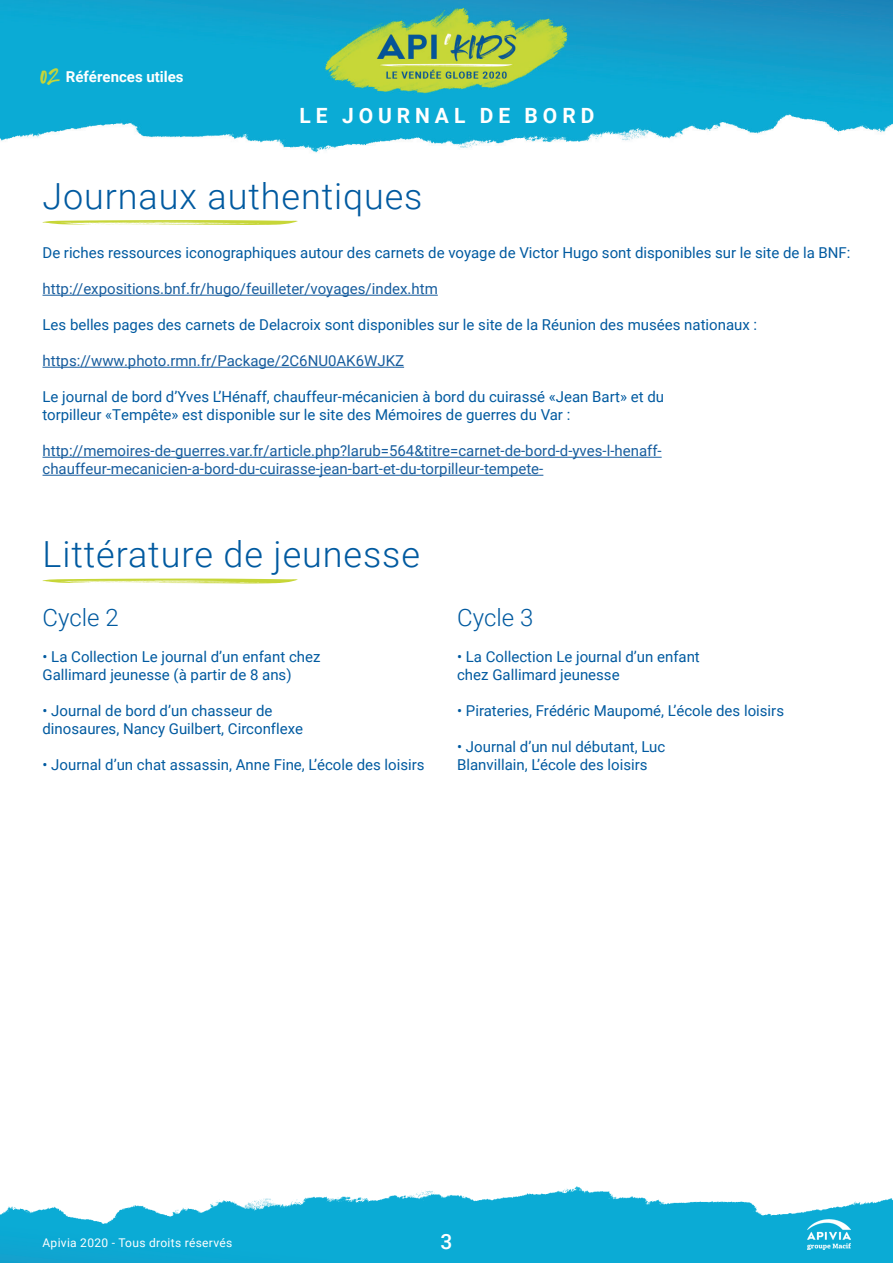
<style>
.page{position:relative;width:893px;height:1263px;background:#fff}
.page>*{position:absolute;margin:0;border:0;box-sizing:border-box;transform-origin:0 0}
.t1{font:300 36px "Roboto";letter-spacing:.025em;color:#015aa0}
.t2{font:300 24px "Roboto";color:#015aa0}
.t3{font:700 21px "Roboto";letter-spacing:.235em;color:#fff}
.t4{font:500 21px "Roboto";color:#fff}
.t5{font:15px/18px "Roboto";color:#015aa0}
.t6{font:15px/18px "Roboto";color:#175d9e}
.t7{font:700 15px "Roboto";color:#fff}
.t8{font:12px "Roboto";letter-spacing:.025em;color:#fff}
.s1{font-family:"Rocked ALT";font-weight:400;color:#c7d638}
</style>
<div class="page">
<img style="left:0;top:0;width:893px;height:153px">
<img style="left:0;top:1186px;width:893px;height:77px">
<img style="left:808px;top:1219px;width:42px;height:30px">
<hr style="left:43px;top:295px;width:395px;height:1px;background:#175d9e">
<hr style="left:43px;top:367px;width:361px;height:1px;background:#175d9e">
<hr style="left:43px;top:457px;width:619px;height:1px;background:#175d9e">
<hr style="left:43px;top:475px;width:500px;height:1px;background:#175d9e">
<svg style="left:43px;top:220px;width:255px;height:5px"></svg>
<svg style="left:43px;top:578px;width:255px;height:5px"></svg>
<p class="t7" style="left:40px;top:66px;width:145px"><span class="s1">02</span> Références utiles</p>
<h3 class="t3" style="left:299px;top:101px;width:296px">LE JOURNAL DE BORD</h3>
<h1 class="t1" style="left:43px;top:171px;width:381px">Journaux authentiques</h1>
<p class="t5" style="left:43px;top:243px;width:809px">De riches ressources iconographiques autour des carnets de voyage de Victor Hugo sont disponibles sur le site de la BNF:</p>
<p class="t6" style="left:43px;top:279px;width:397px">http://expositions.bnf.fr/hugo/feuilleter/voyages/index.htm</p>
<p class="t5" style="left:43px;top:315px;width:716px">Les belles pages des carnets de Delacroix sont disponibles sur le site de la Réunion des musées nationaux :</p>
<p class="t6" style="left:43px;top:351px;width:363px">https://www.photo.rmn.fr/Package/2C6NU0AK6WJKZ</p>
<p class="t5" style="left:43px;top:387px;width:623px">Le journal de bord d’Yves L’Hénaff, chauffeur-mécanicien à bord du cuirassé «Jean Bart» et du torpilleur «Tempête» est disponible sur le site des Mémoires de guerres du Var :</p>
<p class="t6" style="left:43px;top:441px;width:621px">http://memoires-de-guerres.var.fr/article.php?larub=564&amp;titre=carnet-de-bord-d-yves-l-henaff&shy;chauffeur-mecanicien-a-bord-du-cuirasse-jean-bart-et-du-torpilleur-tempete-</p>
<h1 class="t1" style="left:43px;top:529px;width:379px">Littérature de jeunesse</h1>
<h2 class="t2" style="left:43px;top:601px;width:78px">Cycle 2</h2>
<p class="t5" style="left:43px;top:647px;width:279px">• La Collection Le journal d’un enfant chez<br>Gallimard jeunesse (à partir de 8 ans)</p>
<p class="t5" style="left:43px;top:701px;width:262px">• Journal de bord d’un chasseur de dinosaures, Nancy Guilbert, Circonflexe</p>
<p class="t5" style="left:43px;top:755px;width:384px">• Journal d’un chat assassin, Anne Fine, L’école des loisirs</p>
<h2 class="t2" style="left:457px;top:601px;width:78px">Cycle 3</h2>
<p class="t5" style="left:457px;top:647px;width:244px">• La Collection Le journal d’un enfant chez Gallimard jeunesse</p>
<p class="t5" style="left:457px;top:701px;width:328px">• Pirateries, Frédéric Maupomé, L’école des loisirs</p>
<p class="t5" style="left:457px;top:737px;width:210px">• Journal d’un nul débutant, Luc<br>Blanvillain, L’école des loisirs</p>
<p class="t8" style="left:43px;top:1230px;width:191px">Apivia 2020 - Tous droits réservés</p>
<h3 class="t4" style="left:440px;top:1220px;width:13px">3</h3>
<p class="t8" style="left:43px;top:1234px;width:191px">Apivia 2020 - Tous droits réservés</p>
<h3 class="t4" style="left:440px;top:1227px;width:13px">3</h3>
</div>
